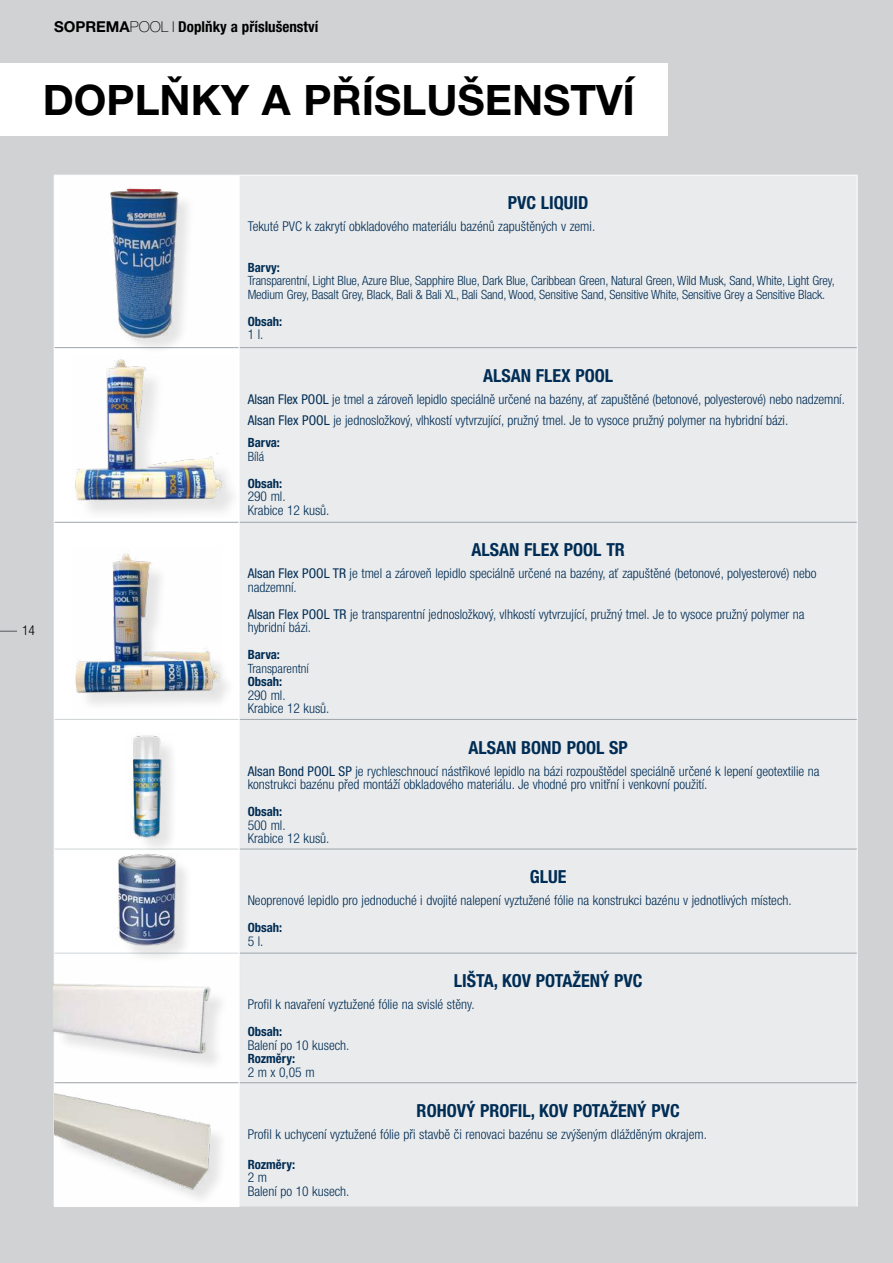
<style>
.page{position:relative;width:893px;height:1263px;background:#d1d2d4}
.page>*{position:absolute;margin:0;border:0;box-sizing:border-box;transform-origin:0 0}
.t1{font:700 42px "Helvetica Neue LT Pro";color:#000}
.t2{font:700 condensed 18px "Helvetica Neue LT Pro";color:#002d55}
.t3{font:700 condensed 15px "Helvetica Neue LT Pro";color:#000}
.t4{font:300 condensed 13.5px/13.5px "Helvetica Neue LT Pro";color:#002d55}
.t5{font:300 condensed 13.5px "Helvetica Neue LT Pro";color:#000}
.t6{font:300 condensed 12.75px/13.5px "Helvetica Neue LT Pro";letter-spacing:-.01em;color:#002d55}
.t7{font:700 condensed 12.75px "Helvetica Neue LT Pro";color:#002d55}
.s1{font-stretch:normal}
.s2{font-weight:100;font-stretch:normal}
.s3{font-weight:100;font-stretch:expanded}
.s4{font-weight:400}
</style>
<div class="page">
<div style="left:0;top:64px;width:668px;height:72px;background:#fff"></div>
<div style="left:55px;top:176px;width:184px;height:906px;background:#fff"></div>
<div style="left:240px;top:176px;width:617px;height:1030px;background:#eaebec"></div>
<div style="left:54px;top:348px;width:185px;height:174px;background:#fff"></div>
<div style="left:54px;top:522px;width:185px;height:197px;background:#fff"></div>
<hr style="left:54px;top:175px;width:185px;height:1px;background:#fff">
<hr style="left:54px;top:176px;width:1px;height:172px;background:#fff">
<hr style="left:239px;top:175px;width:618px;height:1px;background:#fff">
<hr style="left:54px;top:719px;width:1px;height:130px;background:#fff">
<hr style="left:54px;top:849px;width:1px;height:104px;background:#fff">
<hr style="left:54px;top:953px;width:1px;height:130px;background:#fff">
<hr style="left:54px;top:1083px;width:1px;height:123px;background:#fff">
<hr style="left:857px;top:176px;width:1px;height:172px;background:#fff">
<hr style="left:857px;top:348px;width:1px;height:174px;background:#fff">
<hr style="left:857px;top:522px;width:1px;height:197px;background:#fff">
<hr style="left:857px;top:719px;width:1px;height:130px;background:#fff">
<hr style="left:857px;top:849px;width:1px;height:104px;background:#fff">
<hr style="left:857px;top:953px;width:1px;height:130px;background:#fff">
<hr style="left:55px;top:347px;width:184px;height:1px;background:#9da5ab">
<hr style="left:240px;top:347px;width:617px;height:1px;background:#9da5ab">
<hr style="left:55px;top:522px;width:184px;height:1px;background:#9da5ab">
<hr style="left:240px;top:522px;width:617px;height:1px;background:#9da5ab">
<hr style="left:240px;top:719px;width:617px;height:1px;background:#9da5ab">
<hr style="left:240px;top:849px;width:617px;height:1px;background:#9da5ab">
<hr style="left:240px;top:953px;width:617px;height:1px;background:#9da5ab">
<hr style="left:55px;top:719px;width:184px;height:1px;background:#ced4d7">
<hr style="left:55px;top:849px;width:184px;height:1px;background:#ced4d7">
<hr style="left:55px;top:953px;width:184px;height:1px;background:#ced4d7">
<hr style="left:55px;top:1082px;width:184px;height:1px;background:#9da5ab">
<hr style="left:240px;top:1082px;width:617px;height:1px;background:#9da5ab">
<hr style="left:239px;top:1083px;width:1px;height:123px;background:#fff">
<hr style="left:857px;top:1083px;width:1px;height:123px;background:#fff">
<hr style="left:239px;top:176px;width:1px;height:172px;background:#fff">
<hr style="left:239px;top:348px;width:1px;height:174px;background:#fff">
<hr style="left:239px;top:522px;width:1px;height:197px;background:#fff">
<hr style="left:239px;top:719px;width:1px;height:130px;background:#fff">
<hr style="left:239px;top:849px;width:1px;height:104px;background:#fff">
<hr style="left:239px;top:953px;width:1px;height:130px;background:#fff">
<img style="left:55px;top:1083px;width:184px;height:123px">
<div style="left:113px;top:192px;width:83px;height:164px;background:#000;opacity:.1"></div>
<img style="left:61px;top:176px;width:175px;height:168px">
<div style="left:135px;top:738px;width:44px;height:117px;background:#000;opacity:.1"></div>
<img style="left:126px;top:734px;width:48px;height:104px">
<svg style="left:0;top:631px;width:17px;height:1px"></svg>
<div style="left:78px;top:362px;width:165px;height:159px;background:#000;opacity:.1"></div>
<img style="left:75px;top:359px;width:162px;height:158px">
<img style="left:75px;top:553px;width:146px;height:152px">
<img style="left:54px;top:955px;width:187px;height:124px">
<div style="left:120px;top:856px;width:74px;height:109px;background:#000;opacity:.1"></div>
<img style="left:112px;top:853px;width:70px;height:93px">
<p class="t3" style="left:54px;top:18px;width:266px"><span class="s1">SOPREMA</span><span class="s2">POOL</span> <span class="s3">l</span> Doplňky a příslušenství</p>
<h1 class="t1" style="left:43px;top:74px;width:594px">DOPLŇKY A PŘÍSLUŠENSTVÍ</h1>
<p class="t5" style="left:22px;top:622px;width:14px">14</p>
<h2 class="t2" style="left:508px;top:192px;width:82px">PVC LIQUID</h2>
<p class="t4" style="left:248px;top:220px;width:349px">Tekuté PVC k zakrytí obkladového materiálu bazénů zapuštěných v zemi.</p>
<p class="t7" style="left:248px;top:260px;width:34px">Barvy:</p>
<p class="t6" style="left:248px;top:274px;width:589px">Transparentní, Light Blue, Azure Blue, Sapphire Blue, Dark Blue, Caribbean Green, Natural Green, Wild Musk, Sand, White, Light Grey,<br>Medium Grey, Basalt Grey, Black, Bali &amp; Bali XL, Bali Sand, Wood, Sensitive Sand, Sensitive White, Sensitive Grey a Sensitive Black.</p>
<p class="t7" style="left:248px;top:314px;width:36px">Obsah:</p>
<p class="t4" style="left:248px;top:328px;width:17px">1 l.</p>
<h2 class="t2" style="left:483px;top:364px;width:132px">ALSAN FLEX POOL</h2>
<p class="t4" style="left:248px;top:388px;width:599px;line-height:21px"><span class="s4">Alsan Flex POOL</span> je tmel a zároveň lepidlo speciálně určené na bazény, ať zapuštěné (betonové, polyesterové) nebo nadzemní.<br><span class="s4">Alsan Flex POOL</span> je jednosložkový, vlhkostí vytvrzující, pružný tmel. Je to vysoce pružný polymer na hybridní bázi.</p>
<p class="t7" style="left:248px;top:435px;width:34px">Barva:</p>
<p class="t6" style="left:248px;top:449px;width:18px">Bílá</p>
<p class="t7" style="left:248px;top:475px;width:36px">Obsah:</p>
<p class="t4" style="left:248px;top:490px;width:83px">290 ml.<br>Krabice 12 kusů.</p>
<h2 class="t2" style="left:471px;top:539px;width:155px">ALSAN FLEX POOL TR</h2>
<p class="t4" style="left:248px;top:567px;width:570px"><span class="s4">Alsan Flex POOL TR</span> je tmel a zároveň lepidlo speciálně určené na bazény, ať zapuštěné (betonové, polyesterové) nebo nadzemní.</p>
<p class="t4" style="left:248px;top:607px;width:558px"><span class="s4">Alsan Flex POOL TR</span> je transparentní jednosložkový, vlhkostí vytvrzující, pružný tmel. Je to vysoce pružný polymer na hybridní bázi.</p>
<p class="t7" style="left:248px;top:647px;width:34px">Barva:</p>
<p class="t6" style="left:248px;top:661px;width:63px">Transparentní</p>
<p class="t7" style="left:248px;top:674px;width:36px">Obsah:</p>
<p class="t4" style="left:248px;top:688px;width:83px">290 ml.<br>Krabice 12 kusů.</p>
<h2 class="t2" style="left:468px;top:736px;width:161px">ALSAN BOND POOL SP</h2>
<p class="t4" style="left:248px;top:764px;width:573px"><span class="s4">Alsan Bond POOL SP</span> je rychleschnoucí nástřikové lepidlo na bázi rozpouštědel speciálně určené k lepení geotextilie na konstrukci bazénu před montáží obkladového materiálu. Je vhodné pro vnitřní i venkovní použití.</p>
<p class="t7" style="left:248px;top:804px;width:36px">Obsah:</p>
<p class="t4" style="left:248px;top:818px;width:83px">500 ml.<br>Krabice 12 kusů.</p>
<h2 class="t2" style="left:530px;top:866px;width:38px">GLUE</h2>
<p class="t4" style="left:248px;top:893px;width:546px">Neoprenové lepidlo pro jednoduché i dvojité nalepení vyztužené fólie na konstrukci bazénu v jednotlivých místech.</p>
<p class="t7" style="left:248px;top:920px;width:36px">Obsah:</p>
<p class="t4" style="left:248px;top:934px;width:17px">5 l.</p>
<h2 class="t2" style="left:454px;top:970px;width:190px">LIŠTA, KOV POTAŽENÝ PVC</h2>
<p class="t4" style="left:248px;top:997px;width:228px">Profil k navaření vyztužené fólie na svislé stěny.</p>
<p class="t7" style="left:248px;top:1024px;width:36px">Obsah:</p>
<p class="t4" style="left:248px;top:1038px;width:103px">Balení po 10 kusech.</p>
<p class="t7" style="left:248px;top:1051px;width:49px">Rozměry:</p>
<p class="t4" style="left:248px;top:1065px;width:68px">2 m x 0,05 m</p>
<h2 class="t2" style="left:417px;top:1099px;width:265px">ROHOVÝ PROFIL, KOV POTAŽENÝ PVC</h2>
<p class="t4" style="left:248px;top:1127px;width:461px">Profil k uchycení vyztužené fólie při stavbě či renovaci bazénu se zvýšeným dlážděným okrajem.</p>
<p class="t7" style="left:248px;top:1156px;width:49px">Rozměry:</p>
<p class="t4" style="left:248px;top:1171px;width:103px">2 m<br>Balení po 10 kusech.</p>
</div>
